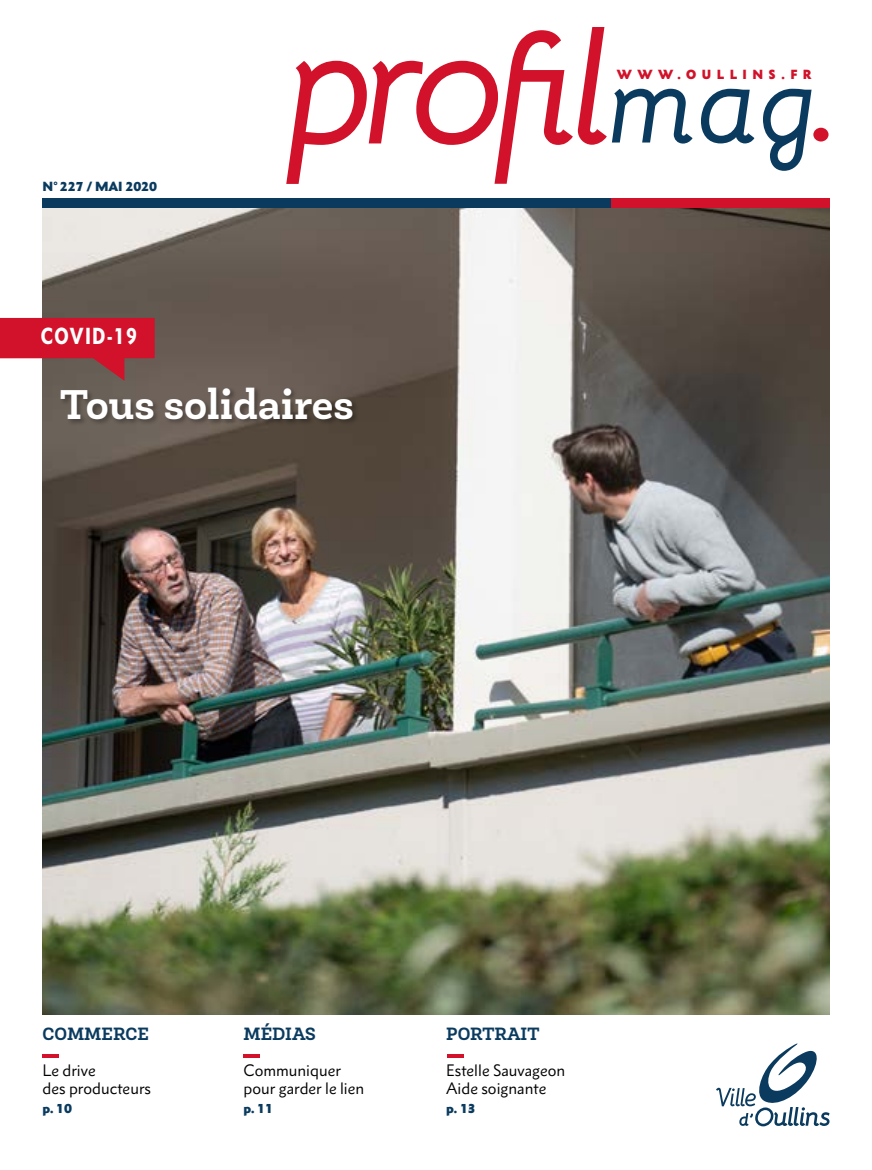
<style>
.page{position:relative;width:872px;height:1170px;background:#fff}
.page>*{position:absolute;margin:0;border:0;box-sizing:border-box;transform-origin:0 0}
.t1{font:700 42px "Newslab";color:#fff}
.t2{font:900 condensed 21px "Metro Nova Pro";letter-spacing:.06em;color:#fff}
.t3{font:700 18px "Newslab";color:#0a3b5f}
.t4{font:15px/18px "Metro Nova Pro";color:#000}
.t5{font:900 12px "Metro Nova Pro";color:#0a3b5f}
.t6{font:900 12px "Metro Nova Pro";letter-spacing:.46em;color:#d1122a}
</style>
<div class="page">
<img style="left:43px;top:207px;width:786px;height:807px">
<div style="left:43px;top:198px;width:568px;height:9px;background:#0a3b5f"></div>
<div style="left:611px;top:198px;width:218px;height:9px;background:#d1122a"></div>
<svg style="left:286px;top:27px;width:406px;height:157px"></svg>
<svg style="left:701px;top:89px;width:53px;height:54px"></svg>
<svg style="left:763px;top:89px;width:48px;height:82px"></svg>
<div style="left:813px;top:128px;width:15px;height:13px;background:#d1122a;border-radius:50%"></div>
<hr style="left:43px;top:1053px;width:16px;height:3px;background:#d1122a">
<hr style="left:243px;top:1053px;width:17px;height:3px;background:#d1122a">
<svg style="left:716px;top:1043px;width:113px;height:83px"></svg>
<div style="left:60px;top:386px;width:298px;height:40px;background:#000;opacity:.3"></div>
<svg style="left:0;top:318px;width:155px;height:63px;background:#bd3a48"></svg>
<hr style="left:448px;top:1053px;width:16px;height:3px;background:#d1122a">
<p class="t5" style="left:43px;top:178px;width:116px">N° 227 / MAI 2020</p>
<h2 class="t2" style="left:41px;top:322px;width:98px">COVID-19</h2>
<h1 class="t1" style="left:60px;top:378px;width:295px">Tous solidaires</h1>
<p class="t6" style="left:617px;top:67px;width:196px">WWW.OULLINS.FR</p>
<p class="t3" style="left:43px;top:1022px;width:108px">COMMERCE</p>
<p class="t4" style="left:43px;top:1061px;width:110px">Le drive<br>des producteurs</p>
<p class="t5" style="left:43px;top:1100px;width:31px">p. 10</p>
<p class="t3" style="left:243px;top:1022px;width:74px">MÉDIAS</p>
<p class="t4" style="left:243px;top:1061px;width:122px">Communiquer pour garder le lien</p>
<p class="t5" style="left:243px;top:1100px;width:31px">p. 11</p>
<p class="t3" style="left:446px;top:1022px;width:95px">PORTRAIT</p>
<p class="t4" style="left:446px;top:1061px;width:120px">Estelle Sauvageon<br>Aide soignante</p>
<p class="t5" style="left:446px;top:1100px;width:31px">p. 13</p>
</div>
